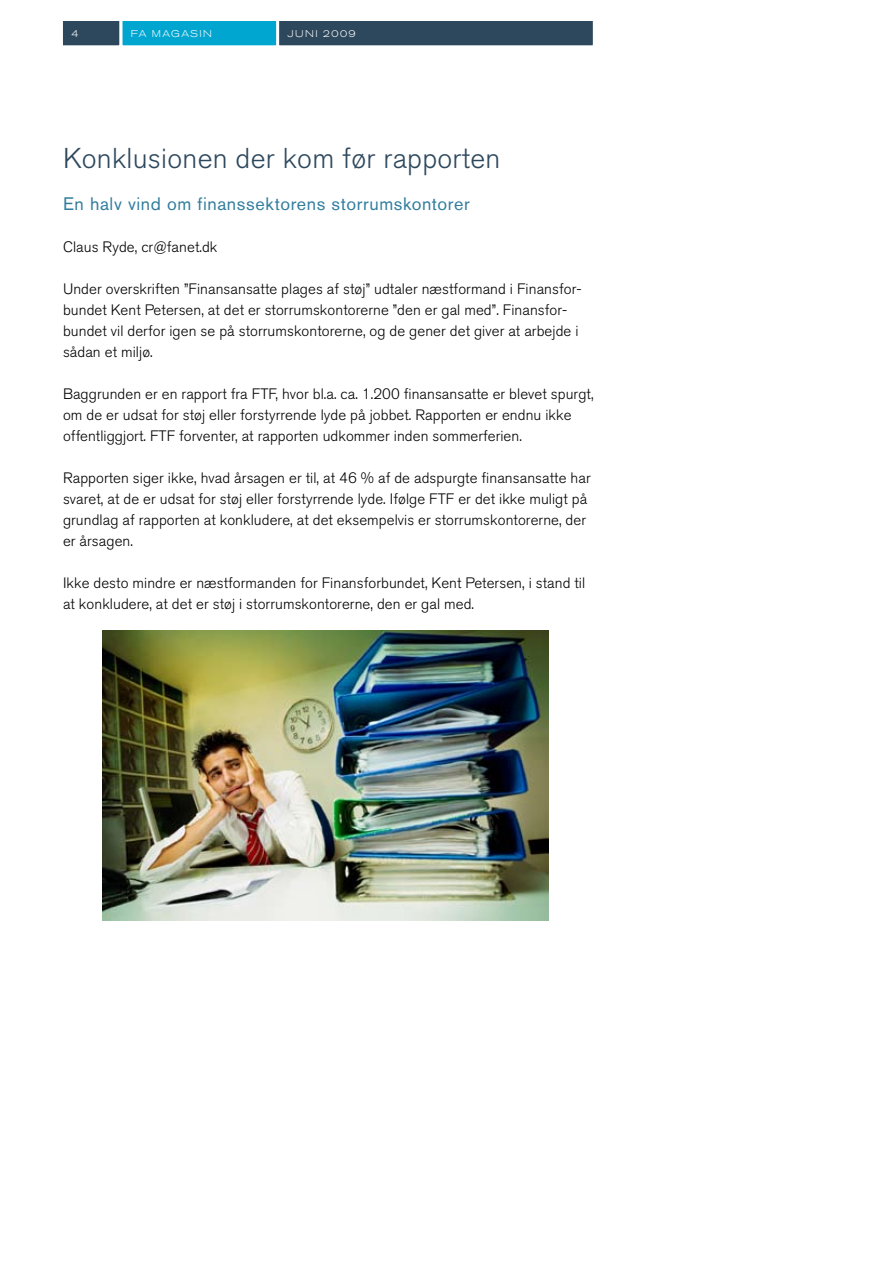
<style>
.page{position:relative;width:893px;height:1263px;background:#fff}
.page>*{position:absolute;margin:0;border:0;box-sizing:border-box;transform-origin:0 0}
.t1{font:300 28.5px "Akzidenz Grotesk Std";letter-spacing:.01em;color:#2d485d}
.t2{font:18px "Akzidenz Grotesk Std";letter-spacing:.035em;color:#317d9e}
.t3{font:300 15px/21px "Akzidenz Grotesk Std";letter-spacing:.005em;color:#000}
.t4{font:300 expanded 9.75px "Akzidenz Grotesk Std";letter-spacing:.145em;color:#fff}
</style>
<div class="page">
<div style="left:121px;top:20px;width:157px;height:27px;background:#00a5d0"></div>
<div style="left:119px;top:18px;width:161px;height:30px;border:3px solid #fff"></div>
<div style="left:278px;top:20px;width:316px;height:27px;background:#2d485d"></div>
<div style="left:276px;top:18px;width:320px;height:30px;border:3px solid #fff"></div>
<div style="left:61px;top:20px;width:60px;height:27px;background:#2d485d"></div>
<div style="left:60px;top:18px;width:62px;height:30px;border:3px solid #fff"></div>
<img style="left:102px;top:631px;width:447px;height:289px">
<p class="t4" style="left:71px;top:28px;width:9px">4</p>
<p class="t4" style="left:131px;top:28px;width:81px">FA MAGASIN</p>
<p class="t4" style="left:288px;top:28px;width:69px">ju ni 2009</p>
<h1 class="t1" style="left:63px;top:142px;width:439px">Konklusionen der kom før rapporten</h1>
<p class="t2" style="left:63px;top:193px;width:408px">En halv vind om finanssektorens storrumskontorer</p>
<p class="t3" style="left:63px;top:237px;width:156px">Claus Ryde, cr@fanet.dk</p>
<p class="t3" style="left:63px;top:279px;width:520px">Under overskriften ”Finansansatte plages af støj” udtaler næstformand i Finansfor&shy;bundet Kent Petersen, at det er storrumskontorerne ”den er gal med”. Finansfor&shy;bundet vil derfor igen se på storrumskontorerne, og de gener det giver at arbejde i sådan et miljø.</p>
<p class="t3" style="left:63px;top:384px;width:532px">Baggrunden er en rapport fra FTF, hvor bl.a. ca. 1.200 finansansatte er blevet spurgt, om de er udsat for støj eller forstyrrende lyde på jobbet. Rapporten er endnu ikke offentliggjort. FTF forventer, at rapporten udkommer inden sommerferien.</p>
<p class="t3" style="left:63px;top:468px;width:529px">Rapporten siger ikke, hvad årsagen er til, at 46 % af de adspurgte finansansatte har svaret, at de er udsat for støj eller forstyrrende lyde. Ifølge FTF er det ikke muligt på grundlag af rapporten at konkludere, at det eksempelvis er storrumskontorerne, der er årsagen.</p>
<p class="t3" style="left:63px;top:573px;width:524px">Ikke desto mindre er næstformanden for Finansforbundet, Kent Petersen, i stand til at konkludere, at det er støj i storrumskontorerne, den er gal med.</p>
</div>
